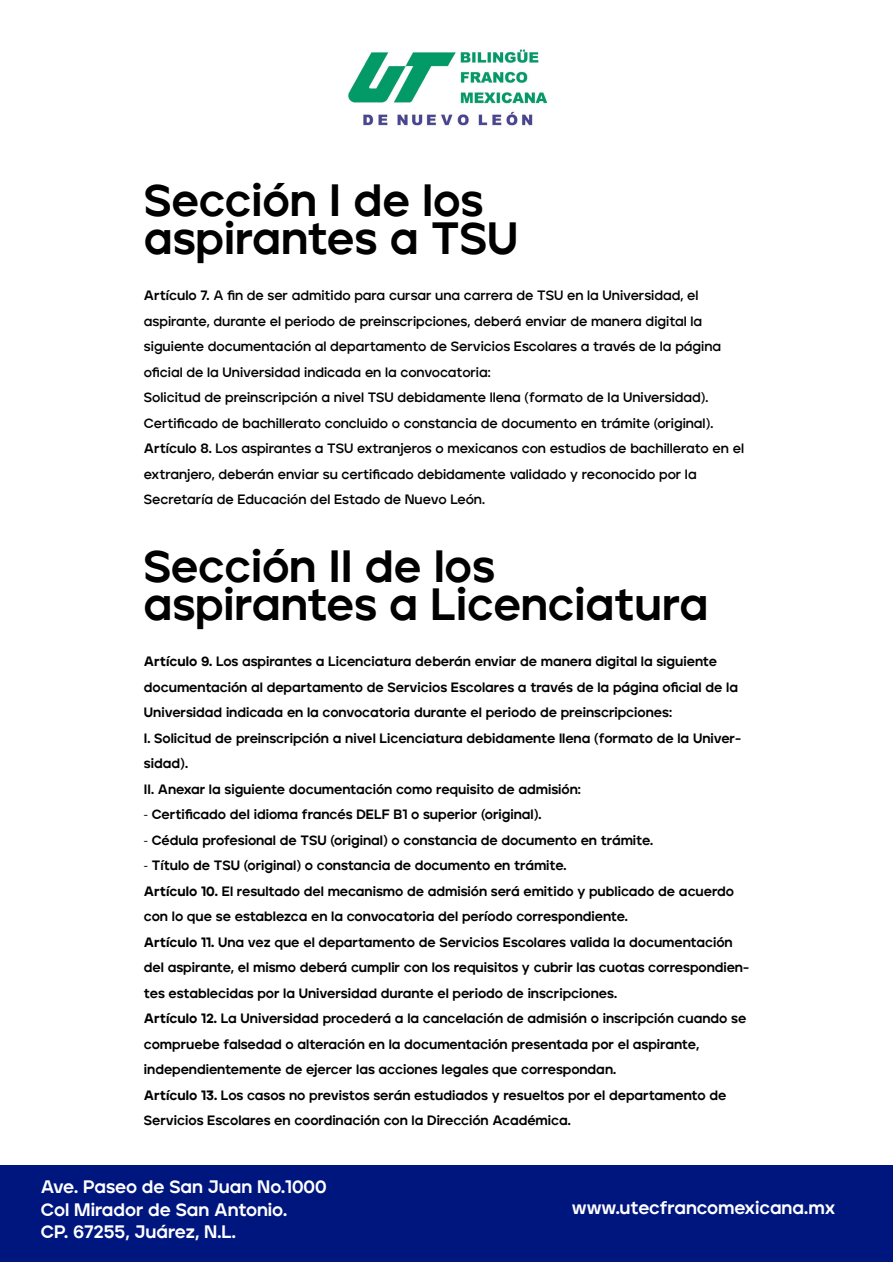
<style>
.page{position:relative;width:893px;height:1263px;background:#fff}
.page>*{position:absolute;margin:0;border:0;box-sizing:border-box;transform-origin:0 0}
.t1{font:800 45px/37.5px "Jeko";letter-spacing:-.005em;color:#000}
.t2{font:800 18px/22.5px "Jeko";color:#fff}
.t3{font:800 13.5px/25.5px "Jeko";color:#000}
.t4{font:700 13.5px/25.5px "Jeko";color:#000}
.s1{font-weight:800}
.s2{font-weight:900}
.s3{font-family:"Myriad Pro";font-weight:400}
</style>
<div class="page">
<div style="left:0;top:1166px;width:893px;height:96px;background:#00167f"></div>
<img style="left:348px;top:49px;width:200px;height:77px">
<h1 class="t1" style="left:144px;top:181px;width:376px">Sección I de los aspirantes a TSU</h1>
<p class="t4" style="left:144px;top:283px;width:602px"><span class="s1">Artículo 7.</span> A fin de ser admitido para cursar una carrera de TSU en la Universidad, el aspirante, durante el periodo de preinscripciones, deberá enviar de manera digital la siguiente documentación al departamento de Servicios Escolares a través de la página oficial de la Universidad indicada en la convocatoria:<br>Solicitud de preinscripción a nivel TSU debidamente llena (formato de la Universidad).<br>Certificado de bachillerato concluido o constancia de documento en trámite (original).<br><span class="s1">Artículo 8.</span> Los aspirantes a TSU extranjeros o mexicanos con estudios de bachillerato en el extranjero, deberán enviar su certificado debidamente validado y reconocido por la Secretaría de Educación del Estado de Nuevo León.</p>
<h1 class="t1" style="left:143px;top:547px;width:566px">Sección II de los aspirantes a Licenciatura</h1>
<p class="t3" style="left:144px;top:649px;width:599px"><span class="s2">Artículo 9.</span> Los aspirantes a Licenciatura deberán enviar de manera digital la siguiente documentación al departamento de Servicios Escolares a través de la página oficial de la Universidad indicada en la convocatoria durante el periodo de preinscripciones:<br>I. Solicitud de preinscripción a nivel Licenciatura debidamente llena (formato de la Univer&shy;sidad).<br>II. Anexar la siguiente documentación como requisito de admisión:</p>
<p class="t3" style="left:144px;top:802px;width:399px"><span class="s3">-</span> Certificado del idioma francés DELF B1 o superior (original).</p>
<p class="t3" style="left:144px;top:827px;width:511px"><span class="s3">-</span> Cédula profesional de TSU (original) o constancia de documento en trámite.</p>
<p class="t3" style="left:144px;top:853px;width:607px"><span class="s3">-</span> Título de TSU (original) o constancia de documento en trámite.<br><span class="s2">Artículo 10.</span> El resultado del mecanismo de admisión será emitido y publicado de acuerdo con lo que se establezca en la convocatoria del período correspondiente.<br><span class="s2">Artículo 11.</span> Una vez que el departamento de Servicios Escolares valida la documentación del aspirante, el mismo deberá cumplir con los requisitos y cubrir las cuotas correspondien&shy;tes establecidas por la Universidad durante el periodo de inscripciones.<br><span class="s2">Artículo 12.</span> La Universidad procederá a la cancelación de admisión o inscripción cuando se compruebe falsedad o alteración en la documentación presentada por el aspirante, independientemente de ejercer las acciones legales que correspondan.<br><span class="s2">Artículo 13.</span> Los casos no previstos serán estudiados y resueltos por el departamento de Servicios Escolares en coordinación con la Dirección Académica.</p>
<h2 class="t2" style="left:41px;top:1175px;width:287px">Ave. Paseo de San Juan No.1000<br>Col Mirador de San Antonio.<br>CP. 67255, Juárez, N.L.</h2>
<h2 class="t2" style="left:572px;top:1196px;width:265px">www.utecfrancomexicana.mx</h2>
</div>
